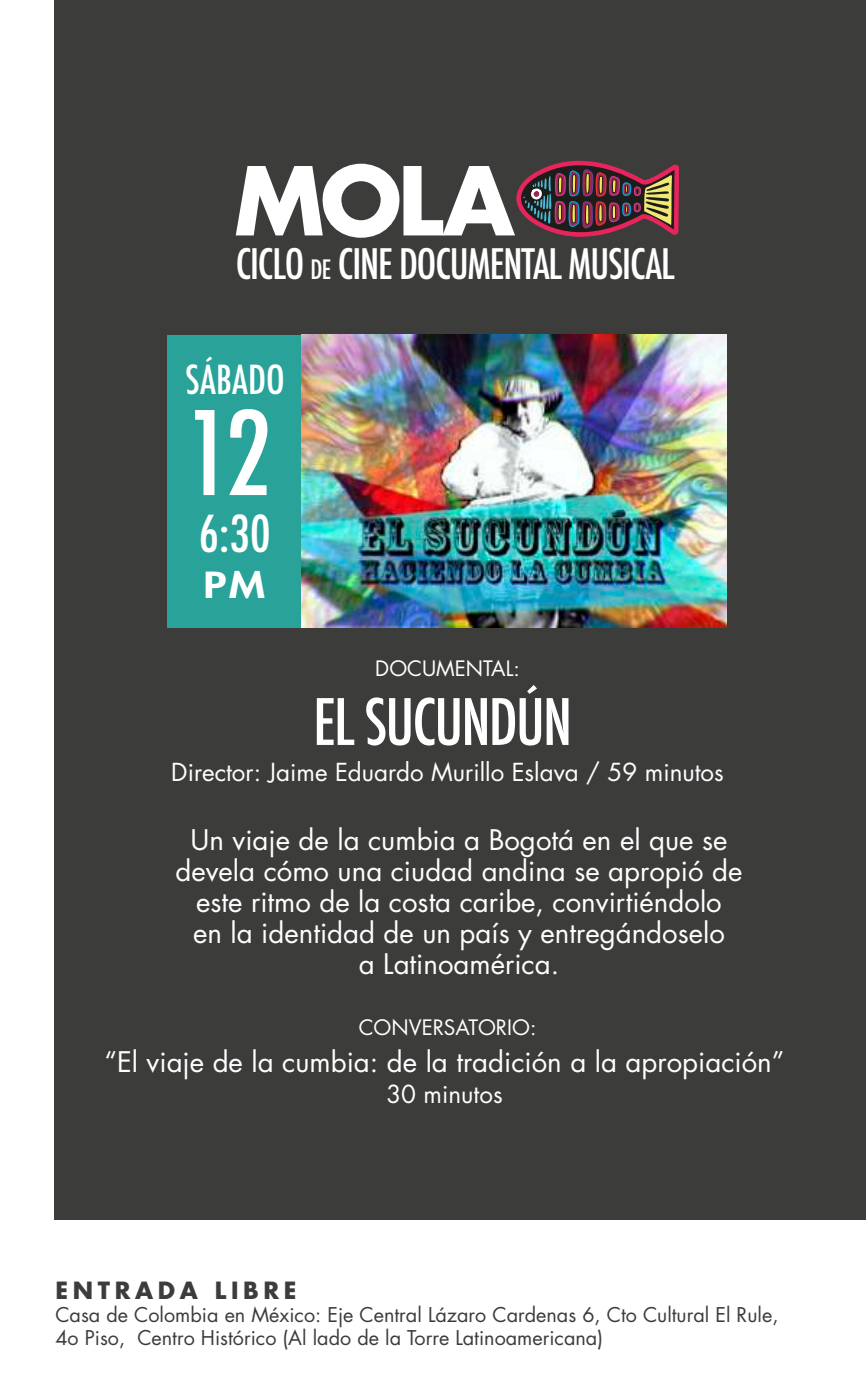
<style>
.page{position:relative;width:866px;height:1385px;background:#fff}
.page>*{position:absolute;margin:0;border:0;box-sizing:border-box;transform-origin:0 0}
.t1{font:500 condensed 112.8px "Futura";color:#fff}
.t2{font:700 92.1px "Futura Std";color:#fff}
.t3{font:500 condensed 62.1px "Futura";letter-spacing:-.03em;color:#fff}
.t4{font:500 condensed 49.5px "Futura";color:#fff}
.t5{font:500 condensed 40.8px "Futura";letter-spacing:-.03em;color:#fff}
.t6{font:500 condensed 39px "Futura";color:#fff}
.t7{font:800 35.1px "Futura Std";color:#fff;scale:1.24 1}
.t8{font:27.6px/30.9px "Futura Std";color:#fff;text-align:center}
.t9{font:24.3px "Futura Std";color:#fff}
.t10{font:700 23.1px "Futura Std";letter-spacing:.2em;color:#3c3c3b}
.t11{font:20.7px "Futura Std";color:#fff}
.t12{font:19.8px/23.1px "Futura Std";color:#3c3c3b}
.s1{font-size:26.1px}
</style>
<div class="page">
<div style="left:54px;top:0;width:811px;height:1218px;background:#3c3c3b"></div>
<svg style="left:516px;top:160px;width:163px;height:77px"></svg>
<img style="left:301px;top:335px;width:425px;height:292px">
<div style="left:167px;top:335px;width:134px;height:292px;background:#29a39a"></div>
<h2 class="t2" style="left:234px;top:140px;width:282px">MOLA</h2>
<h3 class="t5" style="left:236px;top:238px;width:440px">CICLO <span class="s1">DE</span> CINE DOCUMENTAL MUSICAL</h3>
<h3 class="t6" style="left:185px;top:355px;width:101px">SÁBADO</h3>
<h1 class="t1" style="left:185px;top:381px;width:88px">12</h1>
<h3 class="t4" style="left:199px;top:502px;width:73px">6:30</h3>
<p class="t7" style="left:203px;top:563px;width:51px">PM</p>
<p class="t11" style="left:375px;top:655px;width:146px">DOCUMENTAL:</p>
<h3 class="t3" style="left:313px;top:682px;width:260px">EL SUCUNDÚN</h3>
<p class="t9" style="left:171px;top:756px;width:553px">Director: Jaime Eduardo Murillo Eslava / 59 minutos</p>
<p class="t8" style="left:175px;top:824px;width:568px">Un viaje de la cumbia a Bogotá en el que se devela cómo una ciudad andina se apropió de este ritmo de la costa caribe, convirtiéndolo<br>en la identidad de un país y entregándoselo<br>a Latinoamérica.</p>
<p class="t11" style="left:358px;top:1013px;width:179px">CONVERSATORIO:</p>
<p class="t8" style="left:104px;top:1046px;width:681px">“El viaje de la cumbia: de la tradición a la apropiación”</p>
<p class="t9" style="left:386px;top:1078px;width:118px">30 minutos</p>
<p class="t10" style="left:55px;top:1274px;width:242px">ENTRADA LIBRE</p>
<p class="t12" style="left:55px;top:1302px;width:724px">Casa de Colombia en México: Eje Central Lázaro Cardenas 6, Cto Cultural El Rule,<br>4o Piso, Centro Histórico (Al lado de la Torre Latinoamericana)</p>
</div>
